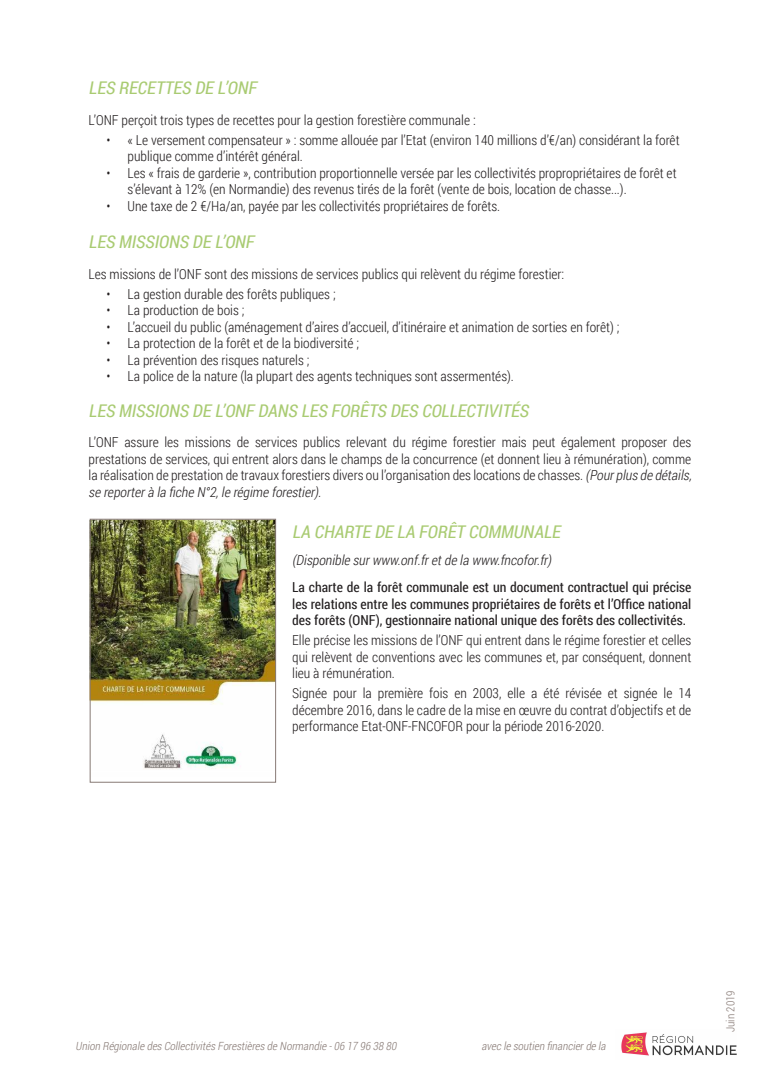
<style>
.page{position:relative;width:780px;height:1088px;background:#fff}
.page>*{position:absolute;margin:0;border:0;box-sizing:border-box;transform-origin:0 0}
.titre_gris{font:italic 17.5px "Roboto Condensed";color:#a9cb72}
.paragraphe{font:300 13.75px/16.5px "Roboto Condensed";color:#231f20}
.paragraphe-2{font:13.75px/16.5px "Roboto Condensed";color:#231f20;text-align:justify}
.paragraphe-3{font:italic 300 13.75px "Roboto Condensed";color:#231f20}
.Bas_de_page{font:italic 300 11.25px "Roboto Condensed";color:#877a75}
.Bas_de_page-2{font:300 11.25px "Roboto Condensed";color:#877a75}
.s1{font-style:italic}
</style>
<div class="page">
<img style="left:89px;top:520px;width:188px;height:263px">
<div style="left:87px;top:517px;width:195px;height:255px;border:2px solid #fff"></div>
<div style="left:90px;top:519px;width:186px;height:263px;border:1px solid #877a75"></div>
<img style="left:621px;top:1032px;width:115px;height:24px">
<p class="titre_gris" style="left:89px;top:76px;width:173px">LES RECETTES DE L’ONF</p>
<p class="paragraphe" style="left:89px;top:111px;width:388px">L’ONF perçoit trois types de recettes pour la gestion forestière communale :</p>
<p class="paragraphe" style="left:128px;top:131px;width:553px;text-indent:-21px">• « Le versement compensateur » : somme allouée par l’Etat (environ 140 millions d’€/an) considérant la forêt publique comme d’intérêt général.</p>
<p class="paragraphe" style="left:128px;top:164px;width:550px;text-indent:-21px">• Les « frais de garderie », contribution proportionnelle versée par les collectivités propropriétaires de forêt et s’élevant à 12% (en Normandie) des revenus tirés de la forêt (vente de bois, location de chasse...).</p>
<p class="paragraphe" style="left:106px;top:197px;width:395px">• Une taxe de 2 €/Ha/an, payée par les collectivités propriétaires de forêts.</p>
<p class="titre_gris" style="left:89px;top:230px;width:171px">LES MISSIONS DE L’ONF</p>
<p class="paragraphe" style="left:89px;top:265px;width:477px">Les missions de l’ONF sont des missions de services publics qui relèvent du régime forestier:</p>
<p class="paragraphe" style="left:106px;top:285px;width:231px">• La gestion durable des forêts publiques ;</p>
<p class="paragraphe" style="left:106px;top:302px;width:140px">• La production de bois ;</p>
<p class="paragraphe" style="left:106px;top:318px;width:515px">• L’accueil du public (aménagement d’aires d’accueil, d’itinéraire et animation de sorties en forêt) ;</p>
<p class="paragraphe" style="left:106px;top:335px;width:254px">• La protection de la forêt et de la biodiversité ;</p>
<p class="paragraphe" style="left:106px;top:351px;width:205px">• La prévention des risques naturels ;</p>
<p class="paragraphe" style="left:106px;top:368px;width:409px">• La police de la nature (la plupart des agents techniques sont assermentés).</p>
<p class="titre_gris" style="left:89px;top:398px;width:445px">LES MISSIONS DE L’ONF DANS LES FORÊTS DES COLLECTIVITÉS</p>
<p class="paragraphe" style="left:89px;top:434px;width:607px">L’ONF assure les missions de services publics relevant du régime forestier mais peut également proposer des prestations de services, qui entrent alors dans le champs de la concurrence (et donnent lieu à rémunération), comme la réalisation de prestation de travaux forestiers divers ou l’organisation des locations de chasses. <span class="s1">(Pourplusde détails, se reporterà la fiche N°2,le régime forestier).</span></p>
<p class="titre_gris" style="left:292px;top:519px;width:273px">LA CHARTE DE LA FORÊT COMMUNALE</p>
<p class="paragraphe-3" style="left:292px;top:550px;width:264px">(Disponible surwww.onf.fretde la www.fncofor.fr)</p>
<p class="paragraphe-2" style="left:292px;top:578px;width:400px">La charte de la forêt communale est un document contractuel qui précise les relations entre les communes propriétaires de forêts et l’Office national des forêts (ONF), gestionnaire national unique des forêts des collectivités.</p>
<p class="paragraphe" style="left:292px;top:631px;width:400px;text-align:justify">Elle précise les missions de l’ONF qui entrent dans le régime forestier et celles qui relèvent de conventions avec les communes et, par conséquent, donnent lieu à rémunération.</p>
<p class="paragraphe" style="left:292px;top:685px;width:400px;text-align:justify">Signée pour la première fois en 2003, elle a été révisée et signée le 14 décembre 2016, dans le cadre de la mise en œuvre du contrat d’objectifs et de performance Etat-ONF-FNCOFOR pour la période 2016-2020.</p>
<p class="Bas_de_page" style="left:76px;top:1038px;width:325px">Union Régionale desCollectivitésForestièresde Normandie -06 17 96 38 80</p>
<p class="Bas_de_page" style="left:481px;top:1038px;width:128px">avec le soutien financierde la</p>
<p class="Bas_de_page-2" style="left:722px;top:1032px;width:43px;rotate:-90deg">Juin 2019</p>
</div>
